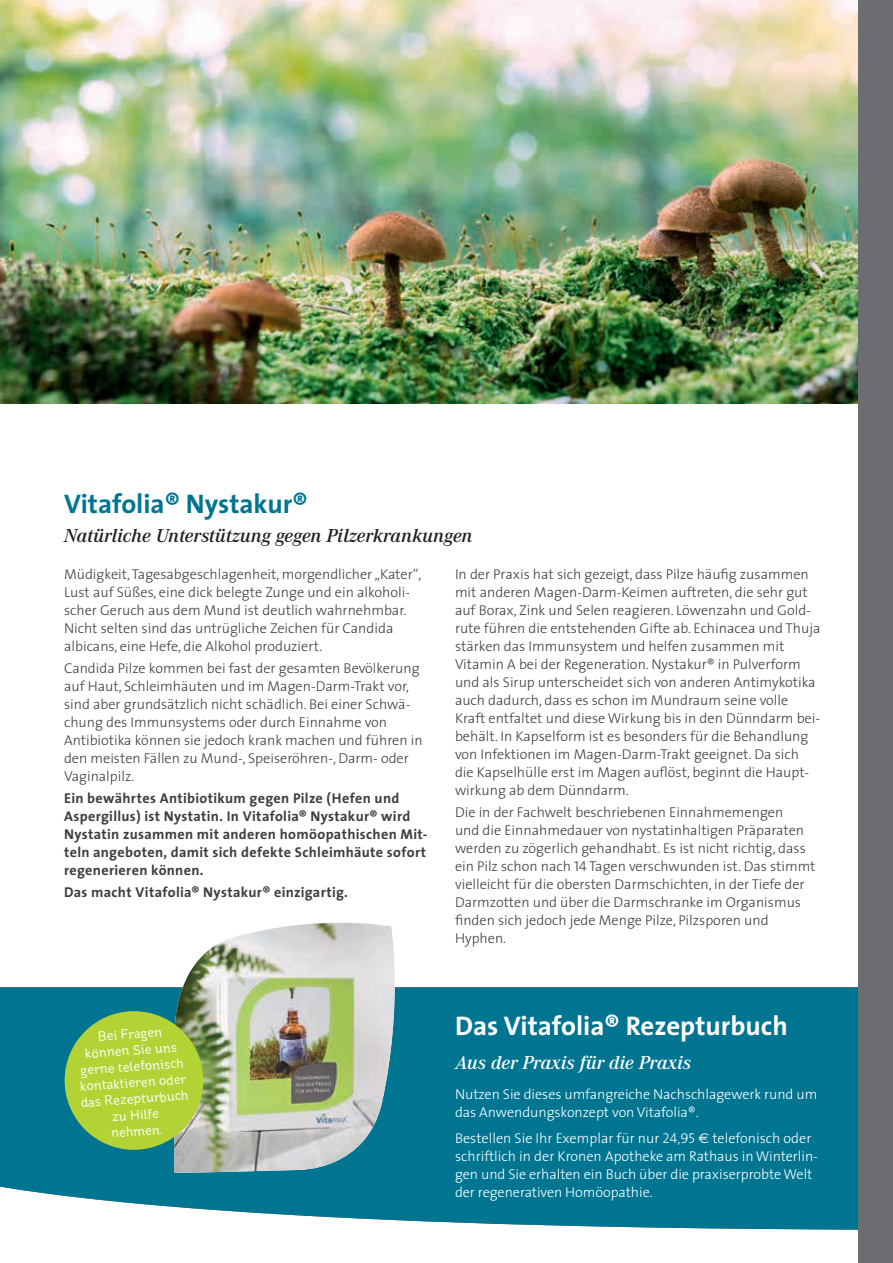
<style>
.page{position:relative;width:893px;height:1263px;background:#fff}
.page>*{position:absolute;margin:0;border:0;box-sizing:border-box;transform-origin:0 0}
.t1{font:700 27px "The Sans";color:#fff}
.t2{font:700 27px "The Sans";color:#007591}
.t3{font:italic 600 19.5px "Corporate A";color:#231f20}
.t4{font:italic 600 19.5px "Corporate A";color:#fff}
.t5{font:300 14.25px/18px "The Sans";color:#3e3e3f}
.t6{font:300 14.25px/18px "The Sans";letter-spacing:-.005em;color:#fff}
.t7{font:700 14.25px/18px "The Sans";letter-spacing:.02em;color:#3e3e3f}
.t8{font:13.5px/16.2px "St Ryde";color:#fff;text-align:center}
.s1{font-family:"The Sans Light Caps";font-weight:400}
.s2{font-family:"Euro Sans";font-weight:400}
</style>
<div class="page">
<svg style="left:0;top:988px;width:859px;height:242px;background:#117e98"></svg>
<img style="left:0;top:0;width:859px;height:404px">
<div style="left:859px;top:0;width:34px;height:1263px;background:#6c6d70"></div>
<img style="left:174px;top:923px;width:221px;height:250px">
<div style="left:65px;top:1011px;width:138px;height:139px;background:#b3d234;border-radius:50%"></div>
<h1 class="t2" style="left:64px;top:481px;width:245px">Vitafolia® Nystakur®</h1>
<h2 class="t3" style="left:64px;top:524px;width:410px">Natürliche Unterstützung gegen Pilzerkrankungen</h2>
<p class="t5" style="left:64px;top:564px;width:359px">Müdigkeit, Tagesabgeschlagenheit, morgendlicher „Kater“, Lust auf Süßes, eine dick belegte Zunge und ein alkoholi&shy;scher Geruch aus dem Mund ist deutlich wahrnehmbar.<br>Nicht selten sind das untrügliche Zeichen für Candida albicans, eine Hefe, die Alkohol produziert.</p>
<p class="t5" style="left:64px;top:658px;width:360px">Candida Pilze kommen bei fast der gesamten Bevölkerung auf Haut, Schleimhäuten und im Magen-Darm-Trakt vor, sind aber grundsätzlich nicht schädlich. Bei einer Schwä&shy;chung des Immunsystems oder durch Einnahme von Antibiotika können sie jedoch krank machen und führen in den meisten Fällen zu Mund-, Speiseröhren-, Darm- oder Vaginalpilz.</p>
<p class="t7" style="left:64px;top:789px;width:365px">Ein bewährtes Antibiotikum gegen Pilze (Hefen und Aspergillus) ist Nystatin. In Vitafolia® Nystakur® wird Nystatin zusammen mit anderen homöopathischen Mit&shy;teln angeboten, damit sich defekte Schleimhäute sofort regenerieren können.</p>
<p class="t7" style="left:64px;top:883px;width:285px">Das macht Vitafolia® Nystakur® einzigartig.</p>
<p class="t8" style="left:76px;top:1030px;width:109px;rotate:-4deg">Bei Fragen können Sie uns gerne telefonisch kontaktieren oder das Rezepturbuch zu Hilfe<br>nehmen.</p>
<p class="t5" style="left:455px;top:564px;width:367px">In der Praxis hat sich gezeigt, dass Pilze häufig zusammen mit anderen Magen-Darm-Keimen auftreten, die sehr gut auf Borax, Zink und Selen reagieren. Löwenzahn und Gold&shy;rute führen die entstehenden Gifte ab. Echinacea und Thuja stärken das Immunsystem und helfen zusammen mit Vitamin A bei der Regeneration. Nystakur® in Pulverform und als Sirup unterscheidet sich von anderen Antimykotika auch dadurch, dass es schon im Mundraum seine volle Kraft entfaltet und diese Wirkung bis in den Dünndarm bei&shy;behält. In Kapselform ist es besonders für die Behandlung von Infektionen im Magen-Darm-Trakt geeignet. Da sich die Kapselhülle erst im Magen auflöst, beginnt die Haupt&shy;wirkung ab dem Dünndarm.</p>
<p class="t5" style="left:455px;top:802px;width:362px">Die in der Fachwelt beschriebenen Einnahmemengen<br>und die Einnahmedauer von nystatinhaltigen Präparaten werden zu zögerlich gehandhabt. Es ist nicht richtig, dass ein Pilz schon nach <span class="s1">14</span> Tagen verschwunden ist. Das stimmt vielleicht für die obersten Darmschichten, in der Tiefe der Darmzotten und über die Darmschranke im Organismus finden sich jedoch jede Menge Pilze, Pilzsporen und Hyphen.</p>
<h1 class="t1" style="left:455px;top:1003px;width:334px">Das Vitafolia® Rezepturbuch</h1>
<h2 class="t4" style="left:455px;top:1051px;width:238px">Aus der Praxis für die Praxis</h2>
<p class="t6" style="left:455px;top:1084px;width:364px">Nutzen Sie dieses umfangreiche Nachschlagewerk rund um das Anwendungskonzept von Vitafolia®.</p>
<p class="t6" style="left:455px;top:1129px;width:364px">Bestellen Sie Ihr Exemplar für nur <span class="s1">24,95</span> <span class="s2">€</span> telefonisch oder schriftlich in der Kronen Apotheke am Rathaus in Winterlin&shy;gen und Sie erhalten ein Buch über die praxiserprobte Welt der regenerativen Homöopathie.</p>
</div>
